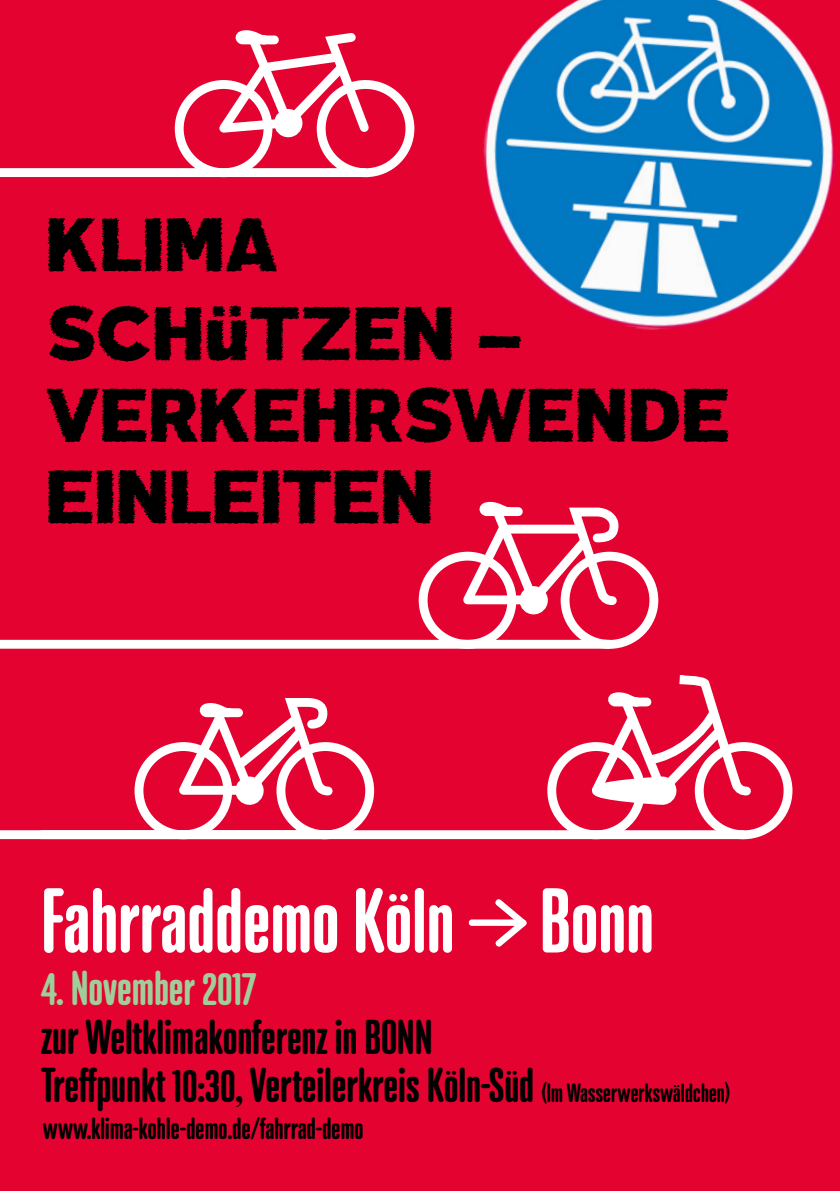
<style>
.page{position:relative;width:840px;height:1191px;background:#fff}
.page>*{position:absolute;margin:0;border:0;box-sizing:border-box;transform-origin:0 0}
.DemoTitel{font:700 90px "Torpedo";letter-spacing:.01em;color:#fff}
.Titel_Deslucida{font:68px/88.8px "Deslucida FFP";letter-spacing:.025em;color:#000}
.DemoInfo{font:700 48px/48px "Torpedo";letter-spacing:.01em;color:#000}
.DemoInfo-2{font:700 48px "Torpedo";letter-spacing:.01em;color:#9fce9a}
.DemoInfo-3{font:700 30px "Torpedo";letter-spacing:.01em;color:#000}
.s1{font-size:74px}
.s2{font-size:26px}
</style>
<div class="page">
<div style="left:0;top:0;width:839px;height:1191px;background:#e40231"></div>
<img style="left:471px;top:0;width:368px;height:342px">
<svg style="left:494px;top:898px;width:32px;height:49px"></svg>
<svg style="left:170px;top:26px;width:248px;height:156px"></svg>
<div style="left:0;top:168px;width:366px;height:9px;background:#fff"></div>
<svg style="left:414px;top:497px;width:248px;height:156px"></svg>
<div style="left:0;top:640px;width:609px;height:8px;background:#fff"></div>
<svg style="left:542px;top:669px;width:254px;height:174px"></svg>
<div style="left:41px;top:830px;width:702px;height:9px;background:#fff"></div>
<svg style="left:130px;top:693px;width:248px;height:150px"></svg>
<div style="left:0;top:830px;width:326px;height:9px;background:#fff"></div>
<h1 class="Titel_Deslucida" style="left:45px;top:200px;width:478px">KLIMA<br>SCH<span class="s1">ü</span>TZEN –</h1>
<h1 class="Titel_Deslucida" style="left:45px;top:370px;width:683px">VERKEHRSWENDE</h1>
<h1 class="Titel_Deslucida" style="left:45px;top:452px;width:387px">EINLEITEN</h1>
<p class="DemoTitel" style="left:41px;top:861px;width:613px">Fahrraddemo Köln — Bonn</p>
<p class="DemoInfo-2" style="left:41px;top:956px;width:215px">4. November 2017</p>
<p class="DemoInfo" style="left:41px;top:1011px;width:689px">zur Weltklimakonferenz in BONN<br>Treffpunkt 10:30, Verteilerkreis Köln-Süd <span class="s2">(Im Wasserwerkswäldchen)</span></p>
<p class="DemoInfo-3" style="left:43px;top:1108px;width:321px">www.klima-kohle-demo.de/fahrrad-demo</p>
</div>
